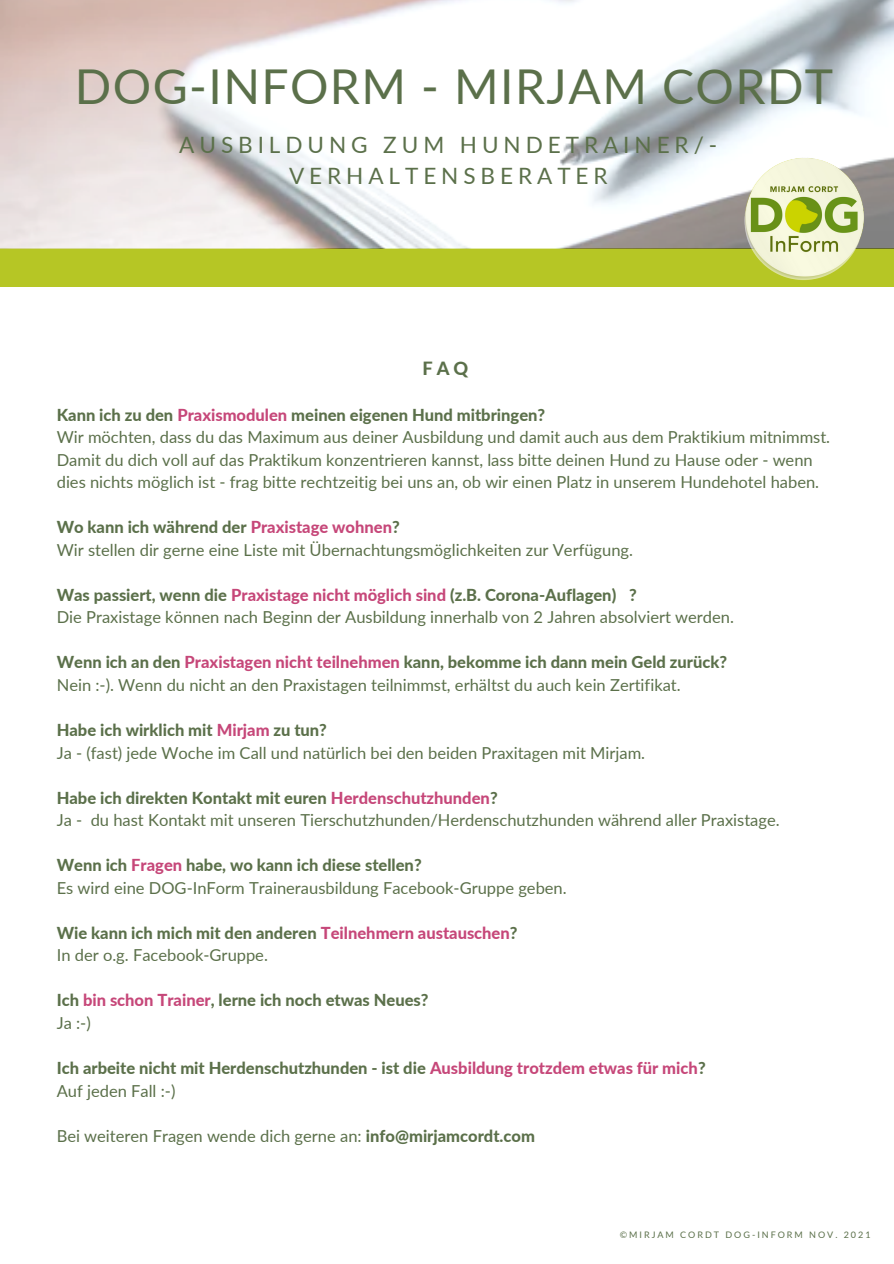
<style>
.page{position:relative;width:894px;height:1264px;background:#fff}
.page>*{position:absolute;margin:0;border:0;box-sizing:border-box;transform-origin:0 0}
.t1{font:48px "Lato";letter-spacing:.03em;color:#5b704a}
.t2{font:22.5px/31.5px "Lato";letter-spacing:.22em;color:#5b704a;text-align:center}
.t3{font:800 18.15px "Lato";color:#5b704a}
.t4{font:16.5px/22.5px "Lato";color:#5b704a}
.t5{font:800 16.5px/22.5px "Lato";color:#5b704a}
.t6{font:9px "Lato";letter-spacing:.22em;color:#5b704a}
.s1{font-weight:800}
.s2{font-weight:800;color:#c64779}
.s3{color:#c64779}
.s4{font-weight:400}
</style>
<div class="page">
<div style="left:0;top:248px;width:893px;height:81px;background:#b6c625"></div>
<div style="left:0;top:287px;width:893px;height:206px;background:#fff"></div>
<img style="left:0;top:0;width:893px;height:249px">
<img style="left:742px;top:157px;width:124px;height:124px;border-radius:50%">
<p class="t1" style="left:75px;top:57px;width:759px">DOG-INFORM - MIRJAM CORDT</p>
<p class="t2" style="left:179px;top:128px;width:539px">AUSBILDUNG ZUM HUNDETRAINER/-<br>VERHALTENSBERATER</p>
<p class="t3" style="left:422px;top:357px;width:47px">FAQ</p>
<p class="t4" style="left:57px;top:403px;width:774px"><span class="s1">Kann ich zu den</span> <span class="s2">Praxismodulen</span> <span class="s1">meinen eigenen Hund mitbringen?<br></span>Wir möchten, dass du das Maximum aus deiner Ausbildung und damit auch aus dem Praktikium mitnimmst.<br>Damit du dich voll auf das Praktikum konzentrieren kannst, lass bitte deinen Hund zu Hause oder - wenn dies nichts möglich ist - frag bitte rechtzeitig bei uns an, ob wir einen Platz in unserem Hundehotel haben.</p>
<p class="t4" style="left:57px;top:515px;width:577px"><span class="s1">Wo kann ich während der</span> <span class="s2">Praxistage wohnen</span><span class="s1">?<br></span>Wir stellen dir gerne eine Liste mit Übernachtungsmöglichkeiten zur Verfügung.</p>
<p class="t4" style="left:57px;top:583px;width:678px"><span class="s1">Was passiert, wenn die</span> <span class="s2">Praxistage nicht möglich sind</span> <span class="s1">(z.B. Corona-Auflagen) ?<br></span>Die Praxistage können nach Beginn der Ausbildung innerhalb von 2 Jahren absolviert werden.</p>
<p class="t4" style="left:57px;top:651px;width:671px"><span class="s1">Wenn ich an den</span> <span class="s2">Praxistagen nicht teilnehmen</span> <span class="s1">kann, bekomme ich dann mein Geld zurück?<br></span>Nein :-). Wenn du nicht an den Praxistagen teilnimmst, erhältst du auch kein Zertifikat.</p>
<p class="t4" style="left:57px;top:718px;width:589px"><span class="s1">Habe ich wirklich mit</span> <span class="s2">Mirjam</span> <span class="s1">zu tun?<br></span>Ja - (fast) jede Woche im Call und natürlich bei den beiden Praxitagen mit Mirjam.</p>
<p class="t4" style="left:57px;top:786px;width:724px"><span class="s1">Habe ich direkten Kontakt mit euren</span> <span class="s2">Herdenschutzhunden</span><span class="s1">?<br></span>Ja - du hast Kontakt mit unseren Tierschutzhunden/Herdenschutzhunden während aller Praxistage.</p>
<p class="t4" style="left:57px;top:853px;width:511px"><span class="s1">Wenn ich</span> <span class="s2">Fragen</span> <span class="s1">habe, wo kann ich diese stellen?<br></span>Es wird eine DOG-InForm Trainerausbildung Facebook-Gruppe geben.</p>
<p class="t5" style="left:57px;top:921px;width:462px">Wie kann ich mich mit den anderen <span class="s3">Teilnehmern austauschen</span>?<br><span class="s4">In der o.g. Facebook-Gruppe.</span></p>
<p class="t5" style="left:57px;top:988px;width:373px">Ich <span class="s3">bin schon Trainer</span>, lerne ich noch etwas Neues?<br><span class="s4">Ja :-)</span></p>
<p class="t5" style="left:57px;top:1056px;width:650px">Ich arbeite nicht mit Herdenschutzhunden - ist die <span class="s3">Ausbildung trotzdem etwas für mich</span>?<br><span class="s4">Auf jeden Fall :-)</span></p>
<p class="t4" style="left:57px;top:1123px;width:479px">Bei weiteren Fragen wende dich gerne an: <span class="s1">info@mirjamcordt.com</span></p>
<p class="t6" style="left:619px;top:1229px;width:252px">©MIRJAM CORDT DOG-INFORM NOV. 2021</p>
</div>
